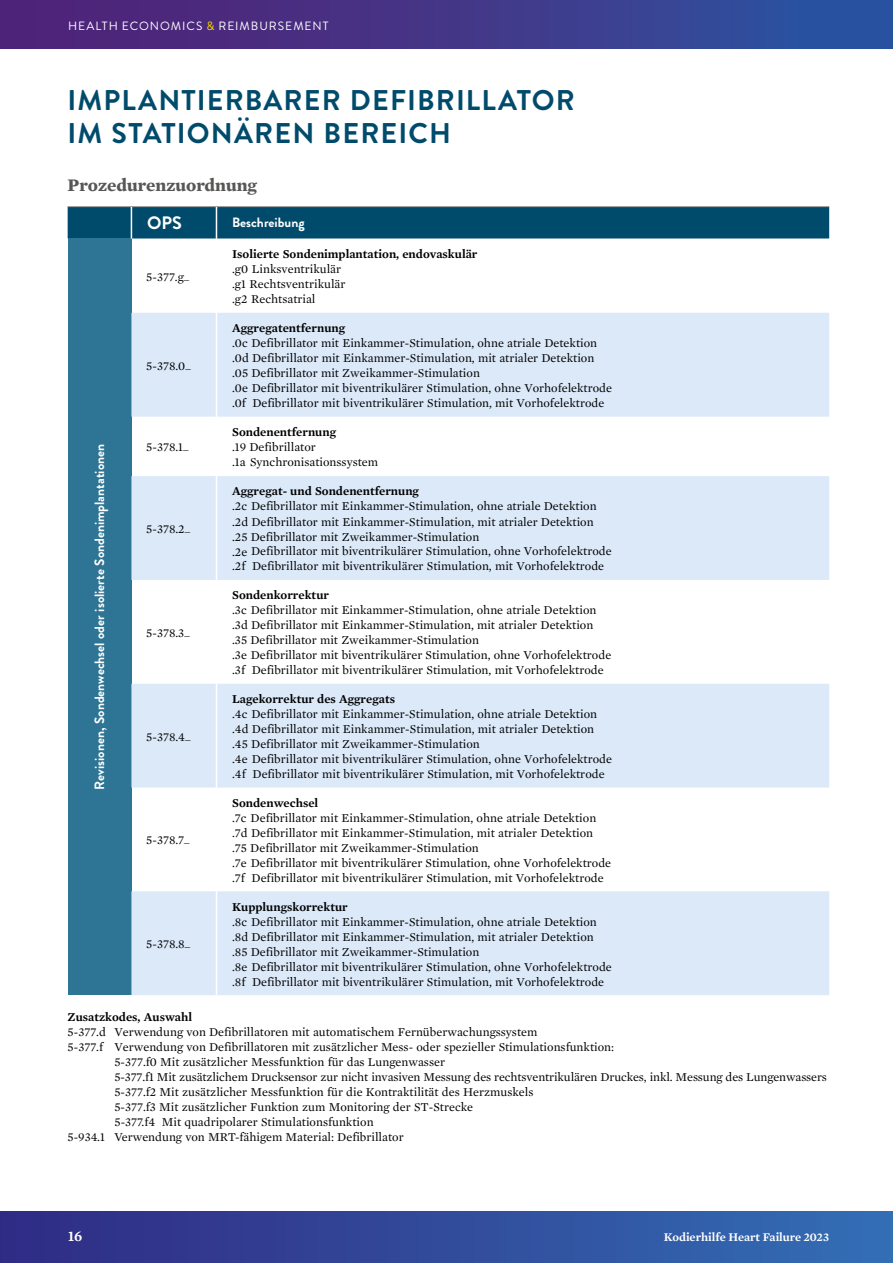
<style>
.page{position:relative;width:893px;height:1263px;background:#fff}
.page>*{position:absolute;margin:0;border:0;box-sizing:border-box;transform-origin:0 0}
.t1{font:700 28.5px/32.5px "Brandon Grotesque";letter-spacing:.04em;color:#004b6c}
.t2{font:700 18px "Mercury Text G1";color:#575756}
.t3{font:700 18px "Brandon Grotesque";color:#fff}
.t4{font:600 15px "Mercury Text G1";color:#fff}
.t5{font:700 13.5px "Brandon Grotesque";color:#fff}
.t6{font:12.3px/15px "Mercury Text G1";color:#000}
.t7{font:600 12.3px "Mercury Text G1";color:#000}
.t8{font:12px "Brandon Grotesque";letter-spacing:.08em;color:#fff}
.t9{font:600 12px "Mercury Text G1";color:#fff}
.s1{color:#ffdf00}
</style>
<div class="page">
<div style="left:0;top:0;width:893px;height:49px;background:linear-gradient(to right,#551d73,#2c53a1)"></div>
<div style="left:880px;top:0;width:13px;height:49px;background:#2852a0"></div>
<div style="left:0;top:1212px;width:893px;height:51px;background:linear-gradient(to right,#302a83,#336eb5)"></div>
<div style="left:68px;top:207px;width:761px;height:31px;background:#004b6c"></div>
<div style="left:68px;top:238px;width:63px;height:757px;background:#2e7595"></div>
<svg style="left:131px;top:313px;width:698px;height:682px;fill:#dbe9f9"></svg>
<hr style="left:68px;top:206px;width:63px;height:1px;background:#9d9d9c">
<hr style="left:131px;top:206px;width:85px;height:1px;background:#9d9d9c">
<hr style="left:216px;top:206px;width:613px;height:1px;background:#9d9d9c">
<hr style="left:131px;top:207px;width:1px;height:31px;background:#fff">
<hr style="left:216px;top:207px;width:1px;height:31px;background:#fff">
<hr style="left:216px;top:313px;width:1px;height:104px;background:#fff">
<hr style="left:216px;top:417px;width:1px;height:59px;background:#fff">
<hr style="left:216px;top:476px;width:1px;height:104px;background:#fff">
<hr style="left:216px;top:580px;width:1px;height:104px;background:#fff">
<hr style="left:216px;top:684px;width:1px;height:103px;background:#fff">
<hr style="left:216px;top:787px;width:1px;height:104px;background:#fff">
<hr style="left:216px;top:891px;width:1px;height:104px;background:#fff">
<p class="t8" style="left:68px;top:17px;width:262px">HEALTH ECONOMICS <span class="s1">&amp;</span> REIMBURSEMENT</p>
<h1 class="t1" style="left:68px;top:85px;width:509px">IMPLANTIERBARER DEFIBRILLATOR<br>IM STATIONÄREN BEREICH</h1>
<h2 class="t2" style="left:68px;top:171px;width:191px">Prozedurenzuordnung</h2>
<h2 class="t3" style="left:147px;top:210px;width:36px">OPS</h2>
<p class="t5" style="left:232px;top:213px;width:74px">Beschreibung</p>
<p class="t5" style="left:90px;top:790px;width:347px;rotate:-90deg">Revisionen, Sondenwechsel oder isolierte Sondenimplantationen</p>
<p class="t6" style="left:146px;top:268px;width:44px">5-377.g_</p>
<p class="t6" style="left:146px;top:357px;width:46px">5-378.0_</p>
<p class="t6" style="left:146px;top:439px;width:44px">5-378.1_</p>
<p class="t6" style="left:146px;top:521px;width:45px">5-378.2_</p>
<p class="t6" style="left:146px;top:624px;width:45px">5-378.3_</p>
<p class="t6" style="left:146px;top:728px;width:46px">5-378.4_</p>
<p class="t6" style="left:146px;top:832px;width:45px">5-378.7_</p>
<p class="t6" style="left:146px;top:936px;width:45px">5-378.8_</p>
<p class="t7" style="left:232px;top:245px;width:247px">Isolierte Sondenimplantation, endovaskulär</p>
<p class="t6" style="left:232px;top:261px;width:115px">.g0 Linksventrikulär .g1 Rechtsventrikulär .g2 Rechtsatrial</p>
<p class="t7" style="left:232px;top:319px;width:115px">Aggregatentfernung</p>
<p class="t6" style="left:232px;top:335px;width:381px">.0c Defibrillator mit Einkammer-Stimulation, ohne atriale Detektion .0d Defibrillator mit Einkammer-Stimulation, mit atrialer Detektion .05 Defibrillator mit Zweikammer-Stimulation<br>.0e Defibrillator mit biventrikulärer Stimulation, ohne Vorhofelektrode .0f Defibrillator mit biventrikulärer Stimulation, mit Vorhofelektrode</p>
<p class="t7" style="left:232px;top:423px;width:105px">Sondenentfernung</p>
<p class="t6" style="left:232px;top:439px;width:148px">.19 Defibrillator<br>.1a Synchronisationssystem</p>
<p class="t7" style="left:232px;top:482px;width:188px">Aggregat- und Sondenentfernung</p>
<p class="t6" style="left:232px;top:498px;width:381px">.2c Defibrillator mit Einkammer-Stimulation, ohne atriale Detektion .2d Defibrillator mit Einkammer-Stimulation, mit atrialer Detektion .25 Defibrillator mit Zweikammer-Stimulation<br>.2e Defibrillator mit biventrikulärer Stimulation, ohne Vorhofelektrode .2f Defibrillator mit biventrikulärer Stimulation, mit Vorhofelektrode</p>
<p class="t7" style="left:232px;top:586px;width:98px">Sondenkorrektur</p>
<p class="t6" style="left:232px;top:602px;width:381px">.3c Defibrillator mit Einkammer-Stimulation, ohne atriale Detektion .3d Defibrillator mit Einkammer-Stimulation, mit atrialer Detektion .35 Defibrillator mit Zweikammer-Stimulation<br>.3e Defibrillator mit biventrikulärer Stimulation, ohne Vorhofelektrode .3f Defibrillator mit biventrikulärer Stimulation, mit Vorhofelektrode</p>
<p class="t7" style="left:232px;top:690px;width:164px">Lagekorrektur des Aggregats</p>
<p class="t6" style="left:232px;top:706px;width:381px">.4c Defibrillator mit Einkammer-Stimulation, ohne atriale Detektion .4d Defibrillator mit Einkammer-Stimulation, mit atrialer Detektion .45 Defibrillator mit Zweikammer-Stimulation<br>.4e Defibrillator mit biventrikulärer Stimulation, ohne Vorhofelektrode .4f Defibrillator mit biventrikulärer Stimulation, mit Vorhofelektrode</p>
<p class="t7" style="left:232px;top:794px;width:88px">Sondenwechsel</p>
<p class="t6" style="left:232px;top:810px;width:381px">.7c Defibrillator mit Einkammer-Stimulation, ohne atriale Detektion .7d Defibrillator mit Einkammer-Stimulation, mit atrialer Detektion .75 Defibrillator mit Zweikammer-Stimulation<br>.7e Defibrillator mit biventrikulärer Stimulation, ohne Vorhofelektrode .7f Defibrillator mit biventrikulärer Stimulation, mit Vorhofelektrode</p>
<p class="t7" style="left:232px;top:897px;width:117px">Kupplungskorrektur</p>
<p class="t6" style="left:232px;top:913px;width:381px">.8c Defibrillator mit Einkammer-Stimulation, ohne atriale Detektion .8d Defibrillator mit Einkammer-Stimulation, mit atrialer Detektion .85 Defibrillator mit Zweikammer-Stimulation<br>.8e Defibrillator mit biventrikulärer Stimulation, ohne Vorhofelektrode .8f Defibrillator mit biventrikulärer Stimulation, mit Vorhofelektrode</p>
<p class="t7" style="left:68px;top:1008px;width:126px">Zusatzkodes, Auswahl</p>
<p class="t6" style="left:68px;top:1024px;width:471px">5-377.d Verwendung von Defibrillatoren mit automatischem Fernüberwachungssystem</p>
<p class="t6" style="left:68px;top:1039px;width:548px">5-377.f Verwendung von Defibrillatoren mit zusätzlicher Mess- oder spezieller Stimulationsfunktion:</p>
<p class="t6" style="left:114px;top:1054px;width:332px">5-377.f0 Mit zusätzlicher Messfunktion für das Lungenwasser</p>
<p class="t6" style="left:114px;top:1069px;width:714px">5-377.f1 Mit zusätzlichem Drucksensor zur nicht invasiven Messung des rechtsventrikulären Druckes, inkl. Messung des Lungenwassers</p>
<p class="t6" style="left:114px;top:1084px;width:420px">5-377.f2 Mit zusätzlicher Messfunktion für die Kontraktilität des Herzmuskels</p>
<p class="t6" style="left:114px;top:1099px;width:360px">5-377.f3 Mit zusätzlicher Funktion zum Monitoring der ST-Strecke</p>
<p class="t6" style="left:114px;top:1114px;width:261px">5-377.f4 Mit quadripolarer Stimulationsfunktion</p>
<p class="t6" style="left:68px;top:1129px;width:337px">5-934.1 Verwendung von MRT-fähigem Material: Defibrillator</p>
<p class="t4" style="left:68px;top:1225px;width:16px">16</p>
<p class="t9" style="left:664px;top:1228px;width:167px">Kodierhilfe Heart Failure 2023</p>
</div>
